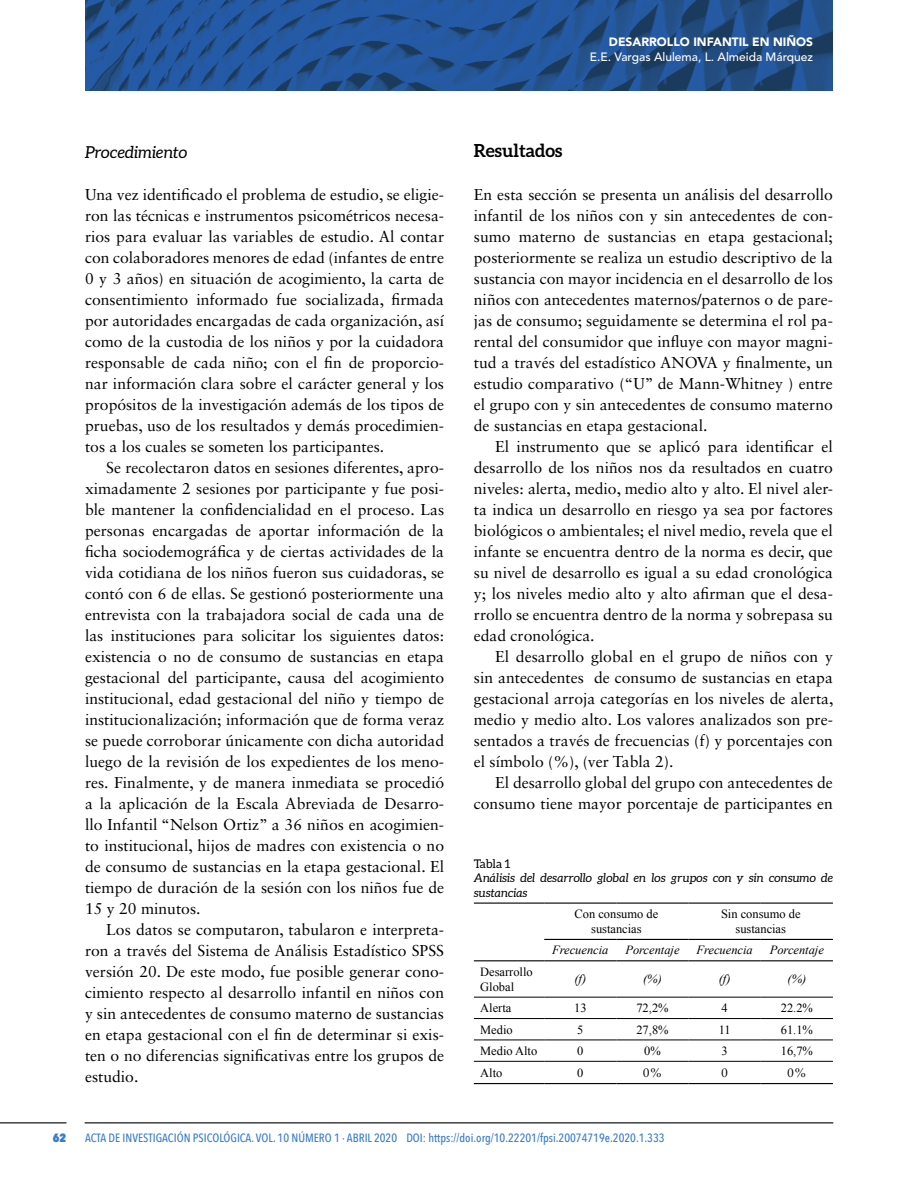
<style>
.page{position:relative;width:918px;height:1188px;background:#fff}
.page>*{position:absolute;margin:0;border:0;box-sizing:border-box;transform-origin:0 0}
.Subtitulos_1{font:700 18px "Aleo";color:#000}
.Subtitulos_2{font:italic 16.5px "Aleo";color:#000}
.Texto_articulo_sangr{font:15.75px/21px "Sabon LT Std";color:#000;text-align:justify}
.Texto_articulo_1{font:15.75px/21px "Sabon LT Std";color:#000;text-align:justify}
.Tabla_cuerpo{font:12.45px/15px "Times New Roman";color:#000;text-align:center}
.Tabla_cuerpo-2{font:italic 12.45px "Times New Roman";color:#000}
.Tabla_cuerpo-3{font:12.45px "Sabon LT Std";color:#000}
.t1{font:500 12px "Avenir Next Condensed";color:#397cc9}
.Tabla_encabezado{font:italic 12px/14.4px "Aleo";color:#000}
.t2{font:500 12px "Avenir LT Std";color:#fff}
.t3{font:900 12px "Avenir LT Std";color:#fff}
.Tabla_encabezado-2{font:12px "Aleo";letter-spacing:-.015em;color:#000}
.t4{font:800 12px "Avenir Next Condensed";color:#397cc9}
</style>
<div class="page">
<img style="left:85px;top:0;width:748px;height:91px">
<hr style="left:85px;top:1122px;width:748px;height:1px;background:#000">
<hr style="left:0;top:1122px;width:66px;height:1px;background:#000">
<svg style="left:474px;top:938px;width:359px;height:123px"></svg>
<hr style="left:474px;top:997px;width:70px;height:1px;background:#000">
<hr style="left:544px;top:997px;width:72px;height:1px;background:#000">
<hr style="left:616px;top:997px;width:73px;height:1px;background:#000">
<hr style="left:689px;top:997px;width:72px;height:1px;background:#000">
<hr style="left:761px;top:997px;width:72px;height:1px;background:#000">
<hr style="left:474px;top:1018px;width:70px;height:1px;background:#000">
<hr style="left:544px;top:1018px;width:72px;height:1px;background:#000">
<hr style="left:616px;top:1018px;width:73px;height:1px;background:#000">
<hr style="left:689px;top:1018px;width:72px;height:1px;background:#000">
<hr style="left:761px;top:1018px;width:72px;height:1px;background:#000">
<hr style="left:474px;top:1040px;width:70px;height:1px;background:#000">
<hr style="left:544px;top:1040px;width:72px;height:1px;background:#000">
<hr style="left:616px;top:1040px;width:73px;height:1px;background:#000">
<hr style="left:689px;top:1040px;width:72px;height:1px;background:#000">
<hr style="left:761px;top:1040px;width:72px;height:1px;background:#000">
<hr style="left:544px;top:960px;width:72px;height:1px;background:#000">
<hr style="left:616px;top:960px;width:73px;height:1px;background:#000">
<hr style="left:689px;top:960px;width:72px;height:1px;background:#000">
<hr style="left:761px;top:960px;width:72px;height:1px;background:#000">
<hr style="left:474px;top:1061px;width:70px;height:1px;background:#000">
<hr style="left:544px;top:1061px;width:72px;height:1px;background:#000">
<hr style="left:616px;top:1061px;width:73px;height:1px;background:#000">
<hr style="left:689px;top:1061px;width:72px;height:1px;background:#000">
<hr style="left:761px;top:1061px;width:72px;height:1px;background:#000">
<hr style="left:474px;top:1083px;width:70px;height:1px;background:#000">
<hr style="left:544px;top:1083px;width:72px;height:1px;background:#000">
<hr style="left:616px;top:1083px;width:73px;height:1px;background:#000">
<hr style="left:689px;top:1083px;width:72px;height:1px;background:#000">
<hr style="left:761px;top:1083px;width:72px;height:1px;background:#000">
<hr style="left:544px;top:903px;width:72px;height:1px;background:#000">
<hr style="left:616px;top:903px;width:73px;height:1px;background:#000">
<hr style="left:544px;top:939px;width:72px;height:1px;background:#000">
<hr style="left:616px;top:939px;width:73px;height:1px;background:#000">
<hr style="left:689px;top:903px;width:72px;height:1px;background:#000">
<hr style="left:761px;top:903px;width:72px;height:1px;background:#000">
<hr style="left:689px;top:939px;width:72px;height:1px;background:#000">
<hr style="left:761px;top:939px;width:72px;height:1px;background:#000">
<hr style="left:474px;top:903px;width:70px;height:1px;background:#000">
<hr style="left:474px;top:960px;width:70px;height:1px;background:#000">
<p class="t3" style="left:609px;top:35px;width:206px">DESARROLLO INFANTIL EN NIÑOS</p>
<p class="t2" style="left:590px;top:50px;width:225px">E.E. Vargas Alulema, L. Almeida Márquez</p>
<p class="Subtitulos_2" style="left:85px;top:143px;width:104px">Procedimiento</p>
<p class="Texto_articulo_1" style="left:85px;top:184px;width:361px">Una vez identificado el problema de estudio, se eligie&shy;ron las técnicas e instrumentos psicométricos necesa&shy;rios para evaluar las variables de estudio. Al contar con colaboradores menores de edad (infantes de entre 0 y 3 años) en situación de acogimiento, la carta de consentimiento informado fue socializada, firmada por autoridades encargadas de cada organización, así como de la custodia de los niños y por la cuidadora responsable de cada niño; con el fin de proporcio&shy;nar información clara sobre el carácter general y los propósitos de la investigación además de los tipos de pruebas, uso de los resultados y demás procedimien&shy;tos a los cuales se someten los participantes.</p>
<p class="Texto_articulo_sangr" style="left:85px;top:457px;width:361px;text-indent:21px">Se recolectaron datos en sesiones diferentes, apro&shy;ximadamente 2 sesiones por participante y fue posi&shy;ble mantener la confidencialidad en el proceso. Las personas encargadas de aportar información de la ficha sociodemográfica y de ciertas actividades de la vida cotidiana de los niños fueron sus cuidadoras, se contó con 6 de ellas. Se gestionó posteriormente una entrevista con la trabajadora social de cada una de las instituciones para solicitar los siguientes datos: existencia o no de consumo de sustancias en etapa gestacional del participante, causa del acogimiento institucional, edad gestacional del niño y tiempo de institucionalización; información que de forma veraz se puede corroborar únicamente con dicha autoridad luego de la revisión de los expedientes de los meno&shy;res. Finalmente, y de manera inmediata se procedió a la aplicación de la Escala Abreviada de Desarro&shy;llo Infantil “Nelson Ortiz” a 36 niños en acogimien&shy;to institucional, hijos de madres con existencia o no de consumo de sustancias en la etapa gestacional. El tiempo de duración de la sesión con los niños fue de 15 y 20 minutos.</p>
<p class="Texto_articulo_sangr" style="left:85px;top:919px;width:361px;text-indent:21px">Los datos se computaron, tabularon e interpreta&shy;ron a través del Sistema de Análisis Estadístico SPSS versión 20. De este modo, fue posible generar cono&shy;cimiento respecto al desarrollo infantil en niños con y sin antecedentes de consumo materno de sustancias en etapa gestacional con el fin de determinar si exis&shy;ten o no diferencias significativas entre los grupos de estudio.</p>
<p class="Subtitulos_1" style="left:474px;top:140px;width:90px">Resultados</p>
<p class="Texto_articulo_1" style="left:474px;top:184px;width:361px">En esta sección se presenta un análisis del desarrollo infantil de los niños con y sin antecedentes de con&shy;sumo materno de sustancias en etapa gestacional; posteriormente se realiza un estudio descriptivo de la sustancia con mayor incidencia en el desarrollo de los niños con antecedentes maternos/paternos o de pare&shy;jas de consumo; seguidamente se determina el rol pa&shy;rental del consumidor que influye con mayor magni&shy;tud a través del estadístico ANOVA y finalmente, un estudio comparativo (“U” de Mann-Whitney ) entre el grupo con y sin antecedentes de consumo materno de sustancias en etapa gestacional.</p>
<p class="Texto_articulo_sangr" style="left:474px;top:436px;width:361px;text-indent:21px">El instrumento que se aplicó para identificar el desarrollo de los niños nos da resultados en cuatro niveles: alerta, medio, medio alto y alto. El nivel aler&shy;ta indica un desarrollo en riesgo ya sea por factores biológicos o ambientales; el nivel medio, revela que el infante se encuentra dentro de la norma es decir, que su nivel de desarrollo es igual a su edad cronológica y; los niveles medio alto y alto afirman que el desa&shy;rrollo se encuentra dentro de la norma y sobrepasa su edad cronológica.</p>
<p class="Texto_articulo_sangr" style="left:474px;top:646px;width:361px;text-indent:21px">El desarrollo global en el grupo de niños con y sin antecedentes de consumo de sustancias en etapa gestacional arroja categorías en los niveles de alerta, medio y medio alto. Los valores analizados son pre&shy;sentados a través de frecuencias (f) y porcentajes con el símbolo (%), (ver Tabla 2).</p>
<p class="Texto_articulo_sangr" style="left:474px;top:772px;width:361px;text-align:right">El desarrollo global del grupo con antecedentes de consumo tiene mayor porcentaje de participantes en</p>
<p class="Tabla_encabezado-2" style="left:474px;top:857px;width:38px">Tabla 1</p>
<p class="Tabla_encabezado" style="left:474px;top:871px;width:361px">Análisis del desarrollo global en los grupos con y sin consumo de sustancias</p>
<p class="Tabla_cuerpo" style="left:575px;top:906px;width:85px">Con consumo de sustancias</p>
<p class="Tabla_cuerpo" style="left:721px;top:906px;width:81px">Sin consumo de sustancias</p>
<p class="Tabla_cuerpo-2" style="left:552px;top:942px;width:58px">Frecuencia</p>
<p class="Tabla_cuerpo-2" style="left:625px;top:942px;width:56px">Porcentaje</p>
<p class="Tabla_cuerpo-2" style="left:697px;top:942px;width:58px">Frecuencia</p>
<p class="Tabla_cuerpo-2" style="left:770px;top:942px;width:56px">Porcentaje</p>
<p class="Tabla_cuerpo" style="left:480px;top:964px;width:54px;text-align:left">Desarrollo<br>Global</p>
<p class="Tabla_cuerpo-2" style="left:574px;top:971px;width:13px">(f)</p>
<p class="Tabla_cuerpo-2" style="left:643px;top:971px;width:20px">(%)</p>
<p class="Tabla_cuerpo-2" style="left:719px;top:971px;width:13px">(f)</p>
<p class="Tabla_cuerpo-2" style="left:788px;top:971px;width:20px">(%)</p>
<p class="Tabla_cuerpo" style="left:480px;top:1000px;width:33px">Alerta</p>
<p class="Tabla_cuerpo" style="left:574px;top:1000px;width:14px">13</p>
<p class="Tabla_cuerpo" style="left:636px;top:1000px;width:34px">72,2%</p>
<p class="Tabla_cuerpo" style="left:722px;top:1000px;width:8px">4</p>
<p class="Tabla_cuerpo" style="left:781px;top:1000px;width:34px">22.2%</p>
<p class="Tabla_cuerpo" style="left:480px;top:1022px;width:34px">Medio</p>
<p class="Tabla_cuerpo" style="left:577px;top:1022px;width:8px">5</p>
<p class="Tabla_cuerpo" style="left:636px;top:1022px;width:34px">27,8%</p>
<p class="Tabla_cuerpo" style="left:719px;top:1022px;width:13px">11</p>
<p class="Tabla_cuerpo" style="left:781px;top:1022px;width:34px">61.1%</p>
<p class="Tabla_cuerpo" style="left:480px;top:1043px;width:59px">Medio Alto</p>
<p class="Tabla_cuerpo" style="left:577px;top:1043px;width:8px">0</p>
<p class="Tabla_cuerpo" style="left:644px;top:1043px;width:18px">0%</p>
<p class="Tabla_cuerpo" style="left:722px;top:1043px;width:8px">3</p>
<p class="Tabla_cuerpo" style="left:781px;top:1043px;width:34px">16,7%</p>
<p class="Tabla_cuerpo" style="left:480px;top:1065px;width:24px">Alto</p>
<p class="Tabla_cuerpo" style="left:577px;top:1065px;width:8px">0</p>
<p class="Tabla_cuerpo-3" style="left:643px;top:1065px;width:21px">0%</p>
<p class="Tabla_cuerpo-3" style="left:721px;top:1065px;width:8px">0</p>
<p class="Tabla_cuerpo-3" style="left:787px;top:1065px;width:21px">0%</p>
<p class="t4" style="left:53px;top:1130px;width:15px">62</p>
<p class="t1" style="left:85px;top:1130px;width:581px">ACTA DE INVESTIGACIÓN PSICOLÓGICA. VOL. 10 NÚMERO 1 · ABRIL 2020 DOI: https://doi.org/10.22201/fpsi.20074719e.2020.1.333</p>
</div>
